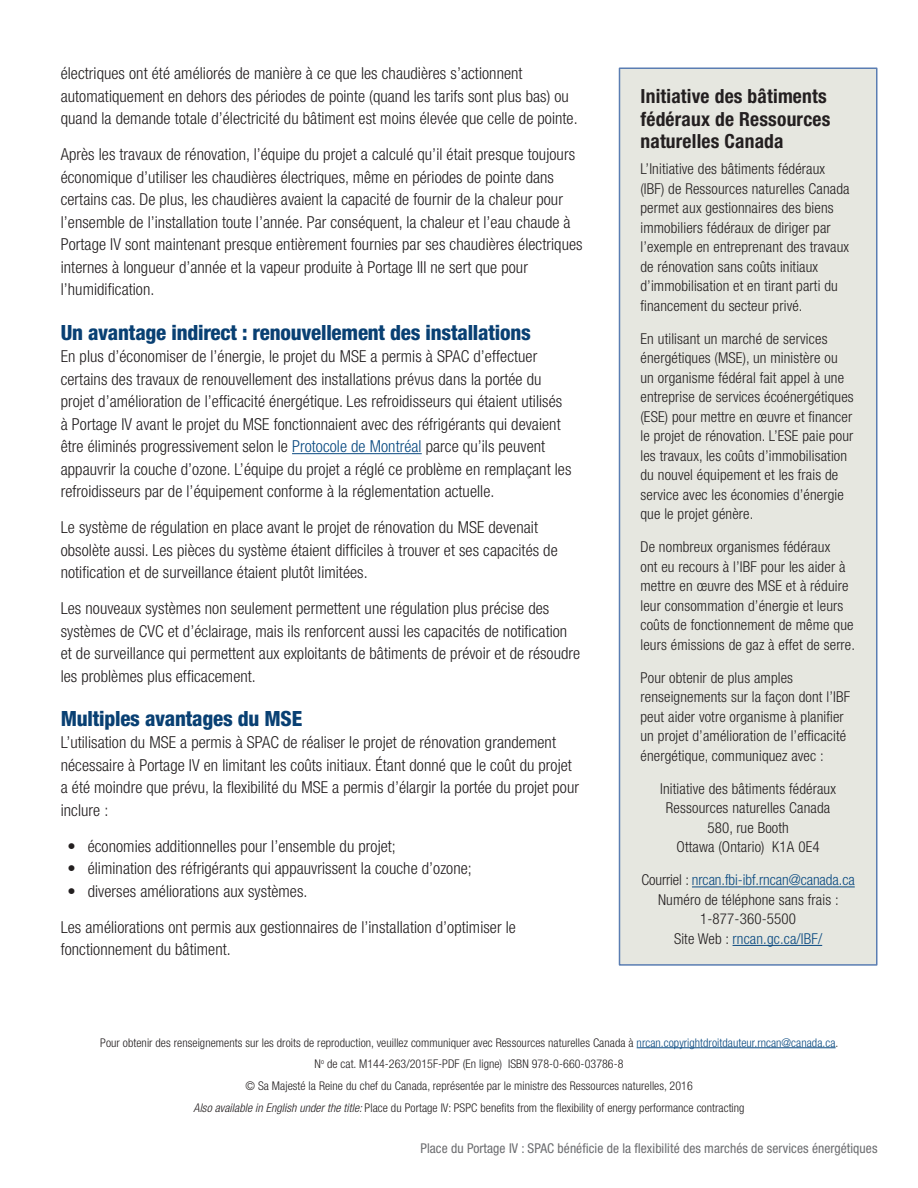
<style>
.page{position:relative;width:918px;height:1188px;background:#fff}
.page>*{position:absolute;margin:0;border:0;box-sizing:border-box;transform-origin:0 0}
.t1{font:800 condensed 21px "Helvetica Neue LT Std";letter-spacing:-.01em;color:#094073}
.Callout_head_in_body{font:700 condensed 19.5px/22.5px "Helvetica Neue LT Std";letter-spacing:.01em;color:#231f20}
.t2{font:300 condensed 16.5px/22.5px "Helvetica Neue LT Std";letter-spacing:.005em;color:#231f20}
.Callout_in_body{font:300 condensed 15px/19.5px "Helvetica Neue LT Std";letter-spacing:.01em;color:#231f20}
.Callout_in_body_cent{font:300 condensed 15px/19.5px "Helvetica Neue LT Std";letter-spacing:.01em;color:#231f20;text-align:center}
.t3{font:condensed 13.5px "Helvetica Neue LT Std";letter-spacing:.005em;color:#6c6d70}
.PUBLICATION_INFO{font:300 condensed 12px "Helvetica Neue LT Std";letter-spacing:.005em;color:#231f20}
.s1{color:#0a4a81}
.s2{font-style:italic}
</style>
<div class="page">
<hr style="left:292px;top:453px;width:130px;height:1px;background:#0a4a81">
<div style="left:620px;top:68px;width:257px;height:897px;background:#e6e7e0"></div>
<hr style="left:692px;top:887px;width:163px;height:1px;background:#0a4a81">
<hr style="left:733px;top:945px;width:89px;height:1px;background:#0a4a81">
<div style="left:619px;top:68px;width:259px;height:898px;border:2px solid #5a7db2"></div>
<hr style="left:637px;top:1047px;width:199px;height:1px;background:#0a4a81">
<p class="t2" style="left:61px;top:62px;width:518px">électriques ont été améliorés de manière à ce que les chaudières s’actionnent automatiquement en dehors des périodes de pointe (quand les tarifs sont plus bas) ou quand la demande totale d’électricité du bâtiment est moins élevée que celle de pointe.</p>
<p class="t2" style="left:61px;top:143px;width:523px">Après les travaux de rénovation, l’équipe du projet a calculé qu’il était presque toujours économique d’utiliser les chaudières électriques, même en périodes de pointe dans certains cas. De plus, les chaudières avaient la capacité de fournir de la chaleur pour l’ensemble de l’installation toute l’année. Par conséquent, la chaleur et l’eau chaude à Portage IV sont maintenant presque entièrement fournies par ses chaudières électriques internes à longueur d’année et la vapeur produite à Portage III ne sert que pour l’humidification.</p>
<h2 class="t1" style="left:61px;top:319px;width:472px">Un avantage indirect : renouvellement des installations</h2>
<p class="t2" style="left:61px;top:345px;width:512px">En plus d’économiser de l’énergie, le projet du MSE a permis à SPAC d’effectuer certains des travaux de renouvellement des installations prévus dans la portée du projet d’amélioration de l’efficacité énergétique. Les refroidisseurs qui étaient utilisés à Portage IV avant le projet du MSE fonctionnaient avec des réfrigérants qui devaient être éliminés progressivement selon le <span class="s1">Protocole de Montréal</span> parce qu’ils peuvent appauvrir la couche d’ozone. L’équipe du projet a réglé ce problème en remplaçant les refroidisseurs par de l’équipement conforme à la réglementation actuelle.</p>
<p class="t2" style="left:61px;top:516px;width:499px">Le système de régulation en place avant le projet de rénovation du MSE devenait obsolète aussi. Les pièces du système étaient difficiles à trouver et ses capacités de notification et de surveillance étaient plutôt limitées.</p>
<p class="t2" style="left:61px;top:597px;width:521px">Les nouveaux systèmes non seulement permettent une régulation plus précise des systèmes de CVC et d’éclairage, mais ils renforcent aussi les capacités de notification et de surveillance qui permettent aux exploitants de bâtiments de prévoir et de résoudre les problèmes plus efficacement.</p>
<h2 class="t1" style="left:61px;top:705px;width:243px">Multiples avantages du MSE</h2>
<p class="t2" style="left:61px;top:731px;width:520px">L’utilisation du MSE a permis à SPAC de réaliser le projet de rénovation grandement nécessaire à Portage IV en limitant les coûts initiaux. Étant donné que le coût du projet a été moindre que prévu, la flexibilité du MSE a permis d’élargir la portée du projet pour inclure :</p>
<p class="t2" style="left:68px;top:835px;width:330px">• économies additionnelles pour l’ensemble du projet;</p>
<p class="t2" style="left:68px;top:857px;width:406px">• élimination des réfrigérants qui appauvrissent la couche d’ozone;</p>
<p class="t2" style="left:68px;top:880px;width:241px">• diverses améliorations aux systèmes.</p>
<p class="t2" style="left:61px;top:916px;width:457px">Les améliorations ont permis aux gestionnaires de l’installation d’optimiser le fonctionnement du bâtiment.</p>
<p class="Callout_head_in_body" style="left:640px;top:85px;width:191px">Initiative des bâtiments fédéraux de Ressources naturelles Canada</p>
<p class="Callout_in_body" style="left:640px;top:159px;width:211px">L’Initiative des bâtiments fédéraux (IBF) de Ressources naturelles Canada permet aux gestionnaires des biens immobiliers fédéraux de diriger par l’exemple en entreprenant des travaux de rénovation sans coûts initiaux d’immobilisation et en tirant parti du financement du secteur privé.</p>
<p class="Callout_in_body" style="left:640px;top:329px;width:215px">En utilisant un marché de services énergétiques (MSE), un ministère ou un organisme fédéral fait appel à une entreprise de services écoénergétiques (ESE) pour mettre en œuvre et financer le projet de rénovation. L’ESE paie pour les travaux, les coûts d’immobilisation du nouvel équipement et les frais de service avec les économies d’énergie que le projet génère.</p>
<p class="Callout_in_body" style="left:640px;top:537px;width:216px">De nombreux organismes fédéraux<br>ont eu recours à l’IBF pour les aider à mettre en œuvre des MSE et à réduire leur consommation d’énergie et leurs coûts de fonctionnement de même que leurs émissions de gaz à effet de serre.</p>
<p class="Callout_in_body" style="left:640px;top:668px;width:211px">Pour obtenir de plus amples renseignements sur la façon dont l’IBF peut aider votre organisme à planifier un projet d’amélioration de l’efficacité énergétique, communiquez avec :</p>
<p class="Callout_in_body_cent" style="left:660px;top:779px;width:177px">Initiative des bâtiments fédéraux<br>Ressources naturelles Canada<br>580, rue Booth<br>Ottawa (Ontario) K1A 0E4</p>
<p class="Callout_in_body_cent" style="left:641px;top:870px;width:215px">Courriel : <span class="s1">nrcan.fbi-ibf.rncan@canada.ca<br></span>Numéro de téléphone sans frais :<br>1-877-360-5500<br>Site Web : <span class="s1">rncan.gc.ca/IBF/</span></p>
<p class="PUBLICATION_INFO" style="left:100px;top:1035px;width:740px">Pour obtenir des renseignements sur les droits de reproduction, veuillez communiquer avec Ressources naturelles Canada à <span class="s1">nrcan.copyrightdroitdauteur.rncan@canada.ca</span>.</p>
<p class="PUBLICATION_INFO" style="left:315px;top:1057px;width:311px">N<sup>o</sup> de cat. M144-263/2015F-PDF (En ligne) ISBN 978-0-660-03786-8</p>
<p class="PUBLICATION_INFO" style="left:245px;top:1079px;width:449px">© Sa Majesté la Reine du chef du Canada, représentée par le ministre des Ressources naturelles, 2016</p>
<p class="PUBLICATION_INFO" style="left:194px;top:1101px;width:552px"><span class="s2">Also available in English under the title:</span> Place du Portage IV: PSPC benefits from the flexibility of energy performance contracting</p>
<p class="t3" style="left:421px;top:1141px;width:458px">Place du Portage IV : SPAC bénéficie de la flexibilité des marchés de services énergétiques</p>
</div>
